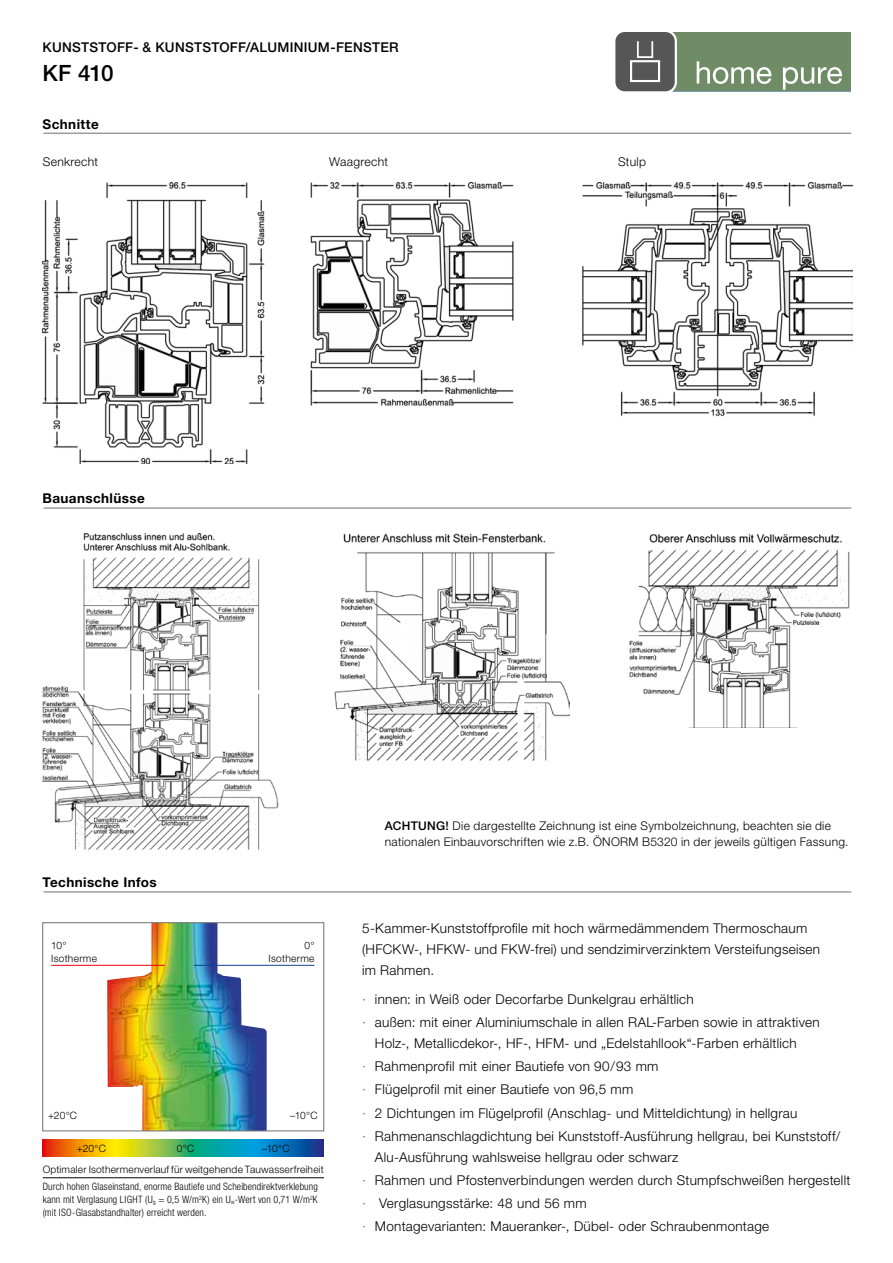
<style>
.page{position:relative;width:893px;height:1263px;background:#fff}
.page>*{position:absolute;margin:0;border:0;box-sizing:border-box;transform-origin:0 0}
.t1{font:500 22.5px "Helvetica Neue LT Pro";color:#000}
.t2{font:300 13.5px/23.1px "Helvetica Neue LT Pro";letter-spacing:.02em;color:#000}
.t3{font:500 13.5px "Helvetica Neue LT Pro";letter-spacing:.02em;color:#000}
.t4{font:700 13.5px "Helvetica Neue LT Pro";letter-spacing:.03em;color:#000}
.t5{font:300 12.15px "Helvetica Neue LT Pro";letter-spacing:.025em;color:#000}
.t6{font:300 12px/16.5px "Helvetica Neue LT Pro";letter-spacing:.025em;color:#000}
.t7{font:300 condensed 10.2px/12.8px "Helvetica Neue LT Pro";letter-spacing:.015em;color:#000;text-align:justify}
.t8{font:300 10.2px/12.8px "Helvetica Neue LT Pro";letter-spacing:.02em;color:#000}
.s1{font-weight:500}
.s2{color:#6f6f6e}
</style>
<div class="page">
<div style="left:634px;top:33px;width:216px;height:58px;background:#708c66"></div>
<div style="left:614px;top:31px;width:62px;height:61px;background:#565656;border-radius:10px"></div>
<div style="left:613px;top:30px;width:64px;height:64px;border:2px solid #fff;border-radius:10px"></div>
<div style="left:630px;top:60px;width:30px;height:22px;border:2px solid #fff"></div>
<div style="left:637px;top:40px;width:16px;height:18px;border:2px solid #fff"></div>
<svg style="left:697px;top:61px;width:145px;height:29px"></svg>
<hr style="left:43px;top:133px;width:808px;height:1px;background:#6f6f6e">
<img style="left:43px;top:183px;width:810px;height:280px">
<hr style="left:43px;top:508px;width:808px;height:1px;background:#6f6f6e">
<hr style="left:43px;top:892px;width:808px;height:1px;background:#6f6f6e">
<img style="left:334px;top:534px;width:235px;height:227px">
<img style="left:629px;top:534px;width:221px;height:193px">
<img style="left:43px;top:534px;width:236px;height:316px">
<hr style="left:43px;top:1177px;width:281px;height:1px;background:#000">
<img style="left:107px;top:924px;width:160px;height:205px">
<div style="left:43px;top:922px;width:281px;height:209px;border:1px solid #6f6f6e"></div>
<hr style="left:51px;top:965px;width:114px;height:1px;background:#e3000f">
<hr style="left:194px;top:965px;width:120px;height:1px;background:#134094">
<svg style="left:43px;top:1140px;width:281px;height:17px;background:#6b9964"></svg>
<p class="t3" style="left:43px;top:39px;width:358px">KUNSTSTOFF- &amp; KUNSTSTOFF/ALUMINIUM-FENSTER</p>
<h1 class="t1" style="left:43px;top:59px;width:73px">KF 410</h1>
<p class="t4" style="left:43px;top:115px;width:58px">Schnitte</p>
<p class="t5" style="left:43px;top:154px;width:57px">Senkrecht</p>
<p class="t5" style="left:329px;top:154px;width:60px">Waagrecht</p>
<p class="t5" style="left:618px;top:154px;width:30px">Stulp</p>
<p class="t4" style="left:43px;top:490px;width:104px">Bauanschlüsse</p>
<p class="t4" style="left:43px;top:873px;width:116px">Technische Infos</p>
<p class="t8" style="left:51px;top:939px;width:47px">10°<br>Isotherme</p>
<p class="t8" style="left:269px;top:939px;width:47px;text-align:right">0°<br>Isotherme</p>
<p class="t8" style="left:48px;top:1108px;width:31px">+20°C</p>
<p class="t8" style="left:290px;top:1108px;width:29px">–10°C</p>
<p class="t8" style="left:77px;top:1142px;width:31px">+20°C</p>
<p class="t8" style="left:177px;top:1142px;width:19px">0°C</p>
<p class="t8" style="left:262px;top:1142px;width:29px">–10°C</p>
<p class="t8" style="left:43px;top:1163px;width:283px">Optimaler Isothermenverlauf für weitgehende Tauwasserfreiheit</p>
<p class="t7" style="left:43px;top:1180px;width:277px">Durch hohen Glaseinstand, enorme Bautiefe und Scheibendirektverklebung kann mit Verglasung LIGHT (U<sub>g</sub> = 0,5 W/m<sup>2</sup>K) ein U<sub>w</sub>-Wert von 0,71 W/m<sup>2</sup>K (mit ISO-Glasabstandhalter) erreicht werden.</p>
<p class="t6" style="left:385px;top:817px;width:465px"><span class="s1">ACHTUNG!</span> Die dargestellte Zeichnung ist eine Symbolzeichnung, beachten sie die nationalen Einbauvorschriften wie z.B. ÖNORM B5320 in der jeweils gültigen Fassung.</p>
<p class="t2" style="left:362px;top:917px;width:459px;line-height:21px">5-Kammer-Kunststoffprofile mit hoch wärmedämmendem Thermoschaum (HFCKW-, HFKW- und FKW-frei) und sendzimirverzinktem Versteifungseisen im Rahmen.</p>
<p class="t2" style="left:362px;top:987px;width:459px"><span class="s2">·</span> innen: in Weiß oder Decorfarbe Dunkelgrau erhältlich<br><span class="s2">·</span> außen: mit einer Aluminiumschale in allen RAL-Farben sowie in attraktiven</p>
<p class="t2" style="left:362px;top:1031px;width:480px;text-indent:13px">Holz-, Metallicdekor-, HF-, HFM- und „Edelstahllook“-Farben erhältlich<br><span class="s2">·</span> Rahmenprofil mit einer Bautiefe von 90/93 mm<br><span class="s2">·</span> Flügelprofil mit einer Bautiefe von 96,5 mm<br><span class="s2">·</span> 2 Dichtungen im Flügelprofil (Anschlag- und Mitteldichtung) in hellgrau<br><span class="s2">·</span> Rahmenanschlagdichtung bei Kunststoff-Ausführung hellgrau, bei Kunststoff/</p>
<p class="t2" style="left:362px;top:1145px;width:490px;text-indent:13px">Alu-Ausführung wahlsweise hellgrau oder schwarz<br><span class="s2">·</span> Rahmen und Pfostenverbindungen werden durch Stumpfschweißen hergestellt <span class="s2">·</span> Verglasungsstärke: 48 und 56 mm<br><span class="s2">·</span> Montagevarianten: Maueranker-, Dübel- oder Schraubenmontage</p>
</div>
